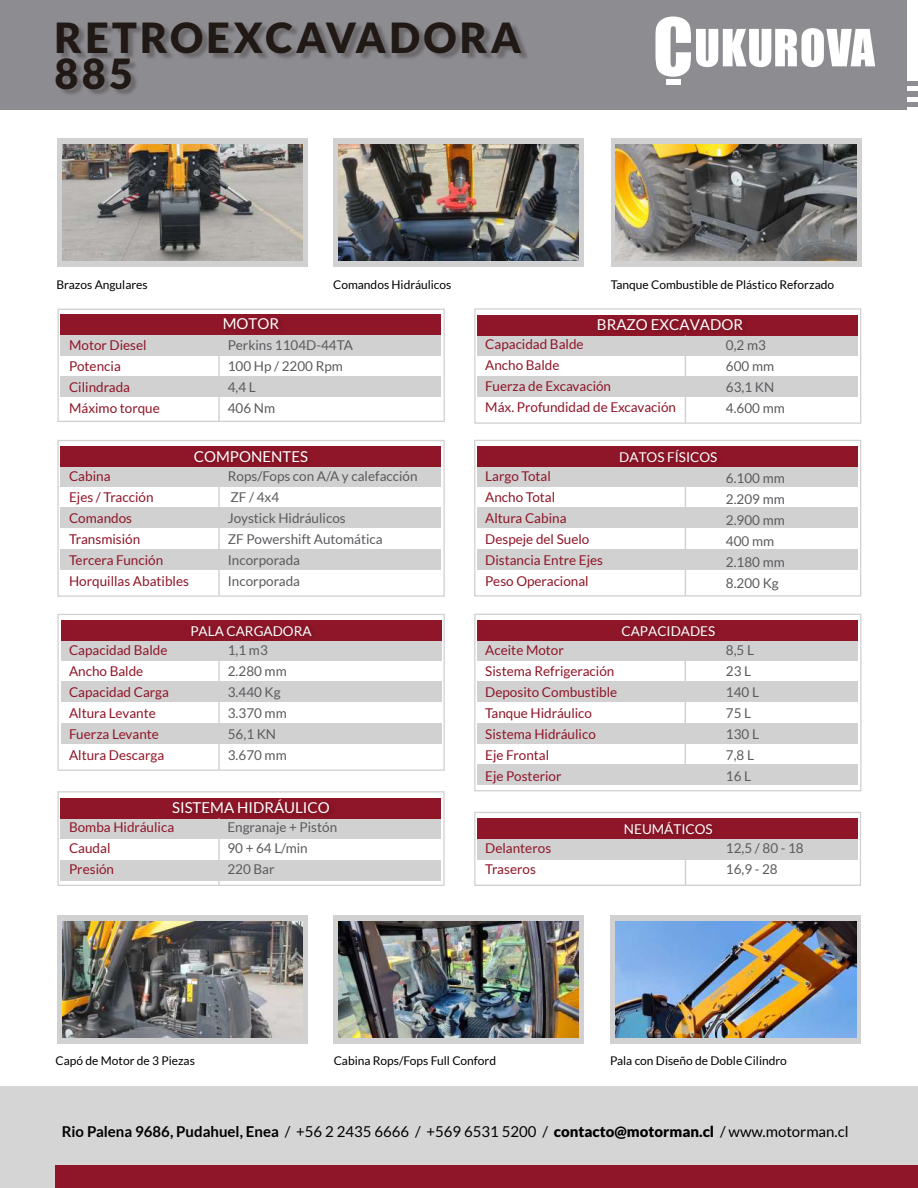
<style>
.page{position:relative;width:918px;height:1188px;background:#fff}
.page>*{position:absolute;margin:0;border:0;box-sizing:border-box;transform-origin:0 0}
.t1{font:900 41.4px/36px "Lato";letter-spacing:.08em;color:#211915}
.t2{font:15px "Lato";color:#000}
.t3{font:15px "Lato";color:#fff}
.t4{font:13.5px/21px "Lato";color:#8f1628}
.t5{font:13.5px/21px "Lato";color:#5b5b5f}
.t6{font:13.5px "Lato";color:#fff}
.t7{font:12px "Lato";color:#000}
.s1{font-weight:700}
.s2{font-weight:900}
</style>
<div class="page">
<div style="left:0;top:0;width:918px;height:110px;background:#8d8c91"></div>
<svg style="left:655px;top:16px;width:220px;height:61px"></svg>
<div style="left:666px;top:79px;width:15px;height:6px;background:#fff"></div>
<div style="left:0;top:1086px;width:918px;height:102px;background:#d5d5d5"></div>
<div style="left:55px;top:1165px;width:863px;height:23px;background:#8f1628"></div>
<div style="left:907px;top:0;width:11px;height:81px;background:#fff"></div>
<div style="left:907px;top:86px;width:11px;height:5px;background:#fff"></div>
<hr style="left:907px;top:97px;width:11px;height:4px;background:#fff">
<div style="left:907px;top:107px;width:11px;height:5px;background:#fff"></div>
<img style="left:60px;top:25px;width:467px;height:130px">
<div style="left:477px;top:839px;width:381px;height:21px;background:#d1d1d1"></div>
<div style="left:477px;top:818px;width:381px;height:21px;background:#8f1628"></div>
<hr style="left:685px;top:839px;width:1px;height:46px;background:#d1d1d1">
<div style="left:474px;top:812px;width:387px;height:74px;border:1px solid #d1d1d1"></div>
<div style="left:61px;top:335px;width:380px;height:21px;background:#d1d1d1"></div>
<div style="left:61px;top:314px;width:380px;height:21px;background:#8f1628"></div>
<div style="left:61px;top:376px;width:380px;height:21px;background:#d1d1d1"></div>
<hr style="left:218px;top:335px;width:2px;height:86px;background:#d1d1d1">
<div style="left:57px;top:309px;width:388px;height:113px;border:1px solid #d1d1d1"></div>
<div style="left:61px;top:466px;width:380px;height:21px;background:#d1d1d1"></div>
<div style="left:61px;top:446px;width:380px;height:21px;background:#8f1628"></div>
<div style="left:61px;top:508px;width:380px;height:20px;background:#d1d1d1"></div>
<div style="left:61px;top:549px;width:380px;height:21px;background:#d1d1d1"></div>
<hr style="left:218px;top:467px;width:2px;height:129px;background:#d1d1d1">
<div style="left:57px;top:440px;width:388px;height:157px;border:1px solid #d1d1d1"></div>
<div style="left:61px;top:640px;width:380px;height:21px;background:#d1d1d1"></div>
<div style="left:61px;top:620px;width:380px;height:21px;background:#8f1628"></div>
<div style="left:61px;top:682px;width:380px;height:20px;background:#d1d1d1"></div>
<div style="left:61px;top:723px;width:380px;height:21px;background:#d1d1d1"></div>
<hr style="left:218px;top:642px;width:2px;height:128px;background:#d1d1d1">
<div style="left:57px;top:614px;width:388px;height:157px;border:1px solid #d1d1d1"></div>
<div style="left:477px;top:335px;width:381px;height:21px;background:#d1d1d1"></div>
<div style="left:477px;top:315px;width:381px;height:20px;background:#8f1628"></div>
<div style="left:477px;top:376px;width:381px;height:21px;background:#d1d1d1"></div>
<hr style="left:685px;top:335px;width:1px;height:88px;background:#d1d1d1">
<img style="left:593px;top:321px;width:157px;height:15px">
<div style="left:474px;top:308px;width:387px;height:116px;border:1px solid #d1d1d1"></div>
<div style="left:61px;top:818px;width:380px;height:21px;background:#d1d1d1"></div>
<div style="left:61px;top:798px;width:380px;height:20px;background:#8f1628"></div>
<div style="left:61px;top:860px;width:380px;height:20px;background:#d1d1d1"></div>
<hr style="left:218px;top:818px;width:2px;height:67px;background:#d1d1d1">
<img style="left:169px;top:804px;width:168px;height:15px">
<div style="left:57px;top:791px;width:388px;height:95px;border:1px solid #d1d1d1"></div>
<div style="left:477px;top:466px;width:381px;height:21px;background:#d1d1d1"></div>
<div style="left:477px;top:446px;width:381px;height:21px;background:#8f1628"></div>
<div style="left:477px;top:507px;width:381px;height:21px;background:#d1d1d1"></div>
<div style="left:477px;top:549px;width:381px;height:21px;background:#d1d1d1"></div>
<hr style="left:685px;top:469px;width:1px;height:127px;background:#d1d1d1">
<div style="left:474px;top:440px;width:387px;height:157px;border:1px solid #d1d1d1"></div>
<div style="left:478px;top:640px;width:380px;height:21px;background:#d1d1d1"></div>
<div style="left:478px;top:620px;width:380px;height:21px;background:#8f1628"></div>
<div style="left:478px;top:681px;width:380px;height:21px;background:#d1d1d1"></div>
<div style="left:478px;top:723px;width:380px;height:21px;background:#d1d1d1"></div>
<div style="left:478px;top:764px;width:380px;height:21px;background:#d1d1d1"></div>
<hr style="left:685px;top:641px;width:1px;height:144px;background:#d1d1d1">
<div style="left:474px;top:614px;width:388px;height:177px;border:1px solid #d1d1d1"></div>
<div style="left:57px;top:138px;width:251px;height:128px;background:#d1d1d1"></div>
<div style="left:611px;top:138px;width:250px;height:128px;background:#d1d1d1"></div>
<div style="left:334px;top:138px;width:250px;height:128px;background:#d1d1d1"></div>
<img style="left:338px;top:144px;width:241px;height:117px">
<div style="left:57px;top:915px;width:251px;height:128px;background:#d1d1d1"></div>
<div style="left:334px;top:915px;width:250px;height:128px;background:#d1d1d1"></div>
<div style="left:611px;top:915px;width:250px;height:128px;background:#d1d1d1"></div>
<img style="left:616px;top:921px;width:240px;height:116px">
<img style="left:338px;top:921px;width:241px;height:116px">
<img style="left:62px;top:921px;width:241px;height:116px">
<img style="left:62px;top:144px;width:241px;height:117px">
<img style="left:616px;top:144px;width:240px;height:117px">
<h1 class="t1" style="left:55px;top:19px;width:468px">RETROEXCAVADORA<br>885</h1>
<p class="t7" style="left:56px;top:278px;width:93px">Brazos Angulares</p>
<p class="t7" style="left:333px;top:278px;width:120px">Comandos Hidráulicos</p>
<p class="t7" style="left:611px;top:278px;width:225px">Tanque Combustible de Plástico Reforzado</p>
<p class="t3" style="left:223px;top:315px;width:58px">MOTOR</p>
<p class="t4" style="left:69px;top:335px;width:92px">Motor Diesel<br>Potencia<br>Cilindrada<br>Máximo torque</p>
<p class="t5" style="left:228px;top:334px;width:127px">Perkins 1104D-44TA<br>100 Hp / 2200 Rpm<br>4,4 L<br>406 Nm</p>
<p class="t3" style="left:194px;top:448px;width:116px">COMPONENTES</p>
<p class="t4" style="left:69px;top:465px;width:121px">Cabina<br>Ejes / Tracción<br>Comandos<br>Transmisión<br>Tercera Función<br>Horquillas Abatibles</p>
<p class="t5" style="left:228px;top:465px;width:191px">Rops/Fops con A/A y calefacción<br>ZF / 4x4<br>Joystick Hidráulicos<br>ZF Powershift Automática<br>Incorporada<br>Incorporada</p>
<p class="t6" style="left:190px;top:623px;width:123px">PALA CARGADORA</p>
<p class="t4" style="left:69px;top:639px;width:101px">Capacidad Balde<br>Ancho Balde<br>Capacidad Carga<br>Altura Levante<br>Fuerza Levante<br>Altura Descarga</p>
<p class="t5" style="left:228px;top:639px;width:60px">1,1 m3<br>2.280 mm<br>3.440 Kg<br>3.370 mm<br>56,1 KN<br>3.670 mm</p>
<p class="t3" style="left:172px;top:799px;width:159px">SISTEMA HIDRÁULICO</p>
<p class="t4" style="left:69px;top:817px;width:107px">Bomba Hidráulica<br>Caudal<br>Presión</p>
<p class="t5" style="left:227px;top:817px;width:111px">Engranaje + Pistón<br>90 + 64 L/min<br>220 Bar</p>
<p class="t3" style="left:597px;top:316px;width:148px">BRAZO EXCAVADOR</p>
<p class="t5" style="left:726px;top:334px;width:60px">0,2 m3<br>600 mm<br>63,1 KN<br>4.600 mm</p>
<p class="t4" style="left:485px;top:334px;width:192px">Capacidad Balde<br>Ancho Balde<br>Fuerza de Excavación<br>Máx. Profundidad de Excavación</p>
<p class="t6" style="left:619px;top:449px;width:100px">DATOS FÍSICOS</p>
<p class="t4" style="left:485px;top:465px;width:119px">Largo Total<br>Ancho Total<br>Altura Cabina<br>Despeje del Suelo<br>Distancia Entre Ejes<br>Peso Operacional</p>
<p class="t5" style="left:726px;top:467px;width:60px">6.100 mm<br>2.209 mm<br>2.900 mm<br>400 mm<br>2.180 mm<br>8.200 Kg</p>
<p class="t6" style="left:621px;top:623px;width:95px">CAPACIDADES</p>
<p class="t4" style="left:485px;top:639px;width:133px">Aceite Motor<br>Sistema Refrigeración<br>Deposito Combustible<br>Tanque Hidráulico<br>Sistema Hidráulico<br>Eje Frontal<br>Eje Posterior</p>
<p class="t5" style="left:726px;top:639px;width:35px">8,5 L<br>23 L<br>140 L<br>75 L<br>130 L<br>7,8 L<br>16 L</p>
<p class="t6" style="left:624px;top:821px;width:90px">NEUMÁTICOS</p>
<p class="t4" style="left:485px;top:837px;width:67px">Delanteros<br>Traseros</p>
<p class="t5" style="left:726px;top:838px;width:79px">12,5 / 80 - 18<br>16,9 - 28</p>
<p class="t7" style="left:56px;top:1054px;width:141px">Capó de Motor de 3 Piezas</p>
<p class="t7" style="left:334px;top:1054px;width:164px">Cabina Rops/Fops Full Conford</p>
<p class="t7" style="left:610px;top:1054px;width:178px">Pala con Diseño de Doble Cilindro</p>
<p class="t2" style="left:62px;top:1123px;width:788px"><span class="s1">Rio Palena 9686, Pudahuel, Enea</span> / +56 2 2435 6666 / +569 6531 5200 / <span class="s2">contacto@motorman.cl</span> / www.motorman.cl</p>
</div>
